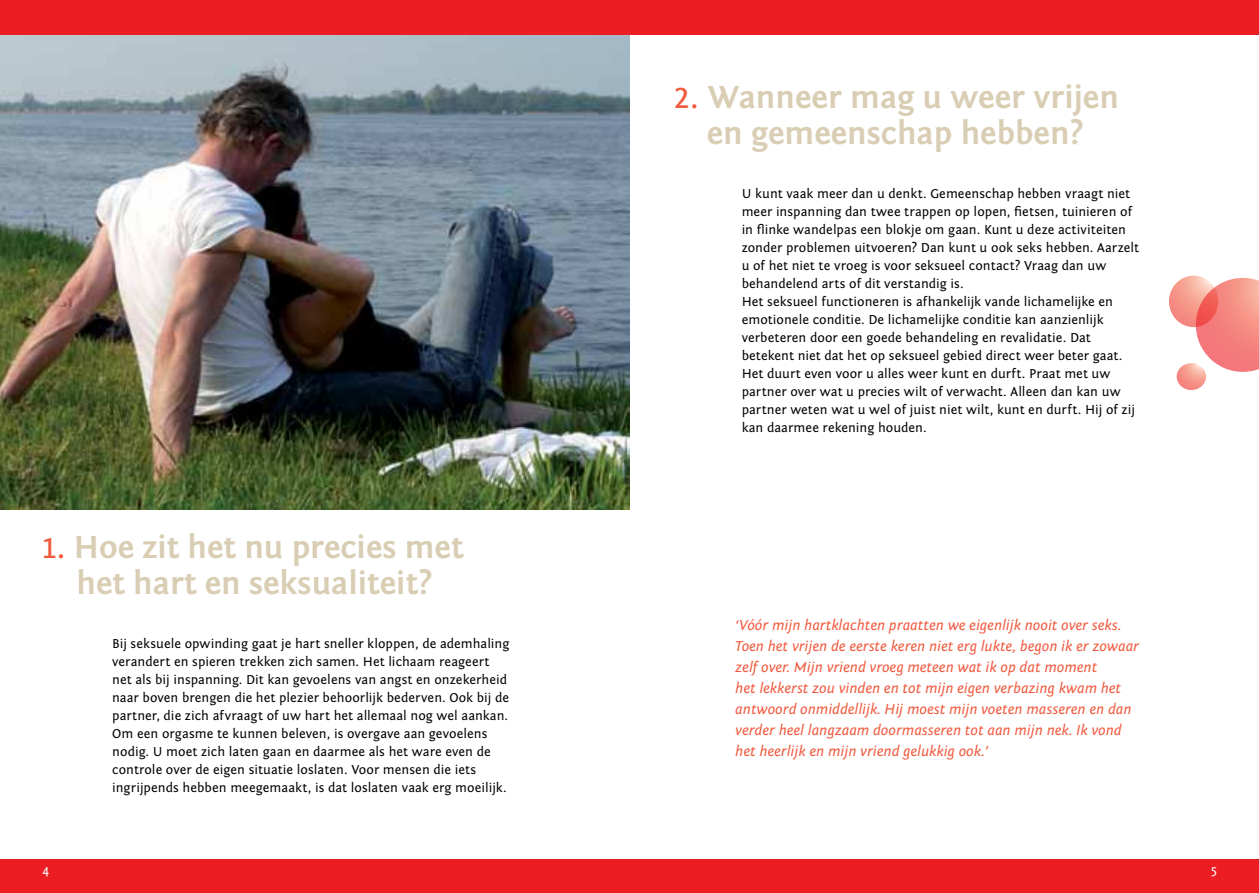
<style>
.page{position:relative;width:1259px;height:893px;background:#fff}
.page>*{position:absolute;margin:0;border:0;box-sizing:border-box;transform-origin:0 0}
.t1{font:700 33px/36px "Fontin Sans";color:#d9ceb4;text-align:center}
.t2{font:italic 15px/21px "Fontin Sans";color:#f15b40}
.t3{font:13.5px/18px "Fontin Sans";color:#000}
.t4{font:13.5px "Fontin Sans";color:#fff}
.s1{font-weight:400;font-size:34.5px;color:#f15b40}
</style>
<div class="page">
<div style="left:0;top:859px;width:1259px;height:34px;background:#ed1d24"></div>
<img style="left:0;top:34px;width:629px;height:475px">
<div style="left:0;top:0;width:1259px;height:34px;background:#ed1d24"></div>
<svg style="left:1169px;top:276px;width:90px;height:114px"></svg>
<h1 class="t1" style="left:43px;top:530px;width:422px"><span class="s1">1.</span> Hoe zit het nu precies met het hart en seksualiteit?</h1>
<p class="t3" style="left:112px;top:635px;width:399px">Bij seksuele opwinding gaat je hart sneller kloppen, de ademhaling verandert en spieren trekken zich samen. Het lichaam reageert net als bij inspanning. Dit kan gevoelens van angst en onzekerheid naar boven brengen die het plezier behoorlijk bederven. Ook bij de partner, die zich afvraagt of uw hart het allemaal nog wel aankan.<br>Om een orgasme te kunnen beleven, is overgave aan gevoelens nodig. U moet zich laten gaan en daarmee als het ware even de controle over de eigen situatie loslaten. Voor mensen die iets ingrijpends hebben meegemaakt, is dat loslaten vaak erg moeilijk.</p>
<h1 class="t1" style="left:673px;top:80px;width:448px"><span class="s1">2.</span> Wanneer mag u weer vrijen en gemeenschap hebben?</h1>
<p class="t3" style="left:741px;top:185px;width:399px">U kunt vaak meer dan u denkt. Gemeenschap hebben vraagt niet meer inspanning dan twee trappen op lopen, fietsen, tuinieren of in flinke wandelpas een blokje om gaan. Kunt u deze activiteiten zonder problemen uitvoeren? Dan kunt u ook seks hebben. Aarzelt u of het niet te vroeg is voor seksueel contact? Vraag dan uw behandelend arts of dit verstandig is.<br>Het seksueel functioneren is afhankelijk vande lichamelijke en emotionele conditie. De lichamelijke conditie kan aanzienlijk verbeteren door een goede behandeling en revalidatie. Dat betekent niet dat het op seksueel gebied direct weer beter gaat.<br>Het duurt even voor u alles weer kunt en durft. Praat met uw partner over wat u precies wilt of verwacht. Alleen dan kan uw partner weten wat u wel of juist niet wilt, kunt en durft. Hij of zij kan daarmee rekening houden.</p>
<p class="t2" style="left:735px;top:615px;width:405px">‘Vóór mijn hartklachten praatten we eigenlijk nooit over seks.<br>Toen het vrijen de eerste keren niet erg lukte, begon ik er zowaar zelf over. Mijn vriend vroeg meteen wat ik op dat moment<br>het lekkerst zou vinden en tot mijn eigen verbazing kwam het antwoord onmiddellijk. Hij moest mijn voeten masseren en dan verder heel langzaam doormasseren tot aan mijn nek. Ik vond het heerlijk en mijn vriend gelukkig ook.’</p>
<p class="t4" style="left:43px;top:863px;width:8px">4</p>
<p class="t4" style="left:1210px;top:863px;width:8px">5</p>
</div>
